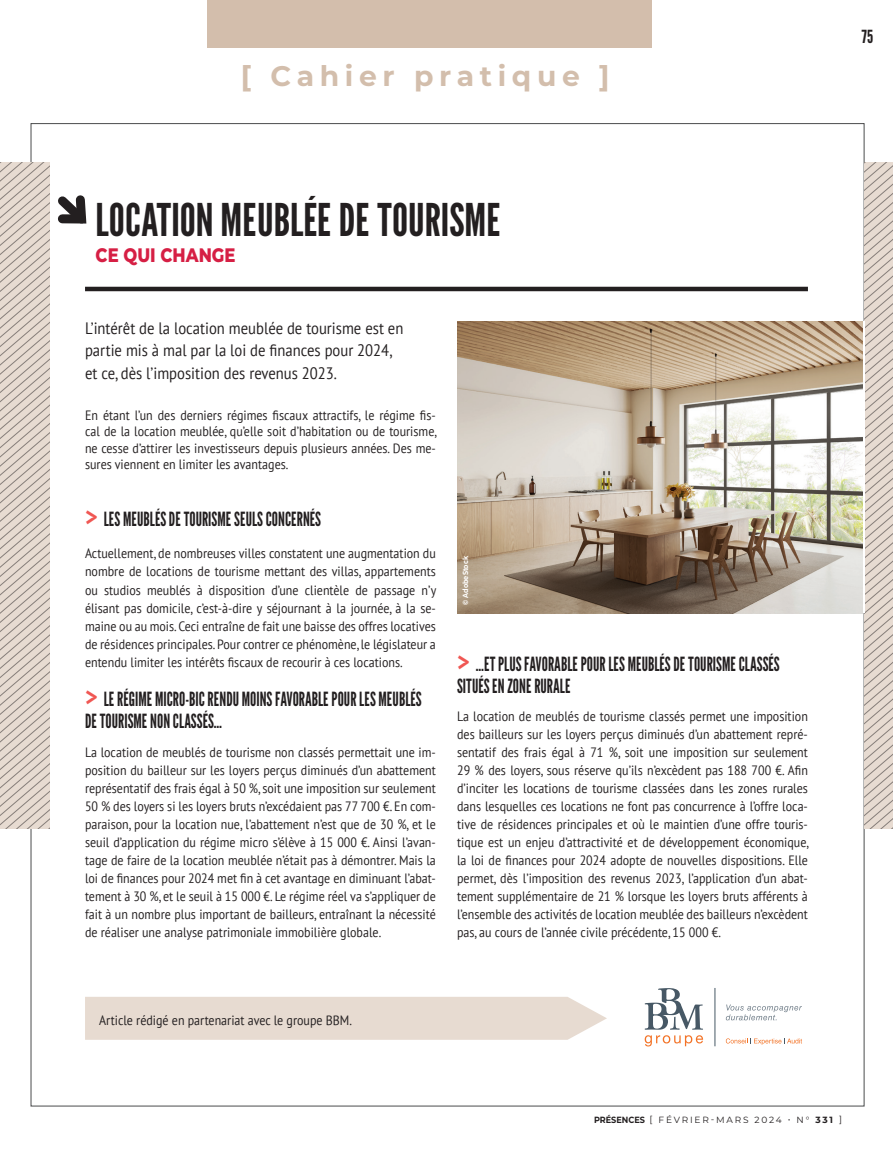
<style>
.page{position:relative;width:893px;height:1149px;background:#fff}
.page>*{position:absolute;margin:0;border:0;box-sizing:border-box;transform-origin:0 0}
.titre_noir_P{font:45px "League Gothic";color:#231f20}
.t1{font:700 28.2px "Montserrat";letter-spacing:.2em;color:#d3beac}
.inter_P{font:19.5px "League Gothic";color:#231f20;scale:.89 1}
.titre_rouge_P{font:800 19.5px "Montserrat";color:#d61f44;scale:.84 1}
.t2{font:18px "League Gothic";color:#231f20}
.chapo_P{font:16.5px/22.5px "PT Sans";color:#231f20;scale:.89 1}
.Texte_courant_P{font:13.5px/18px "PT Sans";color:#231f20;text-align:justify;scale:.89 1}
.t3{font:9px "Montserrat";letter-spacing:.2em;color:#231f20}
.photo{font:700 7.5px "Montserrat";color:#fff;scale:.87 1}
.s1{font-family:"PT Sans";font-weight:700;font-size:27px;color:#f05753}
.s2{font-weight:700}
</style>
<div class="page">
<svg style="left:864px;top:162px;width:29px;height:666px;background:#d9cec5"></svg>
<img style="left:457px;top:321px;width:406px;height:292px">
<div style="left:85px;top:286px;width:723px;height:5px;background:#231f20"></div>
<div style="left:207px;top:0;width:445px;height:48px;background:#d3beac"></div>
<div style="left:85px;top:997px;width:522px;height:42px;background:#e7dbd1"></div>
<svg style="left:0;top:162px;width:94px;height:666px"></svg>
<svg style="left:645px;top:988px;width:58px;height:58px"></svg>
<svg style="left:726px;top:1004px;width:76px;height:16px"></svg>
<svg style="left:726px;top:1038px;width:76px;height:6px"></svg>
<hr style="left:715px;top:987px;width:1px;height:58px;background:#475865">
<p class="t1" style="left:241px;top:56px;width:370px">[ Cahier pratique ]</p>
<h3 class="t2" style="left:861px;top:24px;width:13px">75</h3>
<p class="titre_noir_P" style="left:96px;top:189px;width:407px">LOCATION MEUBLÉE DE TOURISME</p>
<p class="titre_rouge_P" style="left:96px;top:240px;width:168px">CE QUI CHANGE</p>
<p class="chapo_P" style="left:85px;top:316px;width:359px">L’intérêt de la location meublée de tourisme est en partie mis à mal par la loi de finances pour 2024,</p>
<p class="chapo_P" style="left:85px;top:361px;width:285px">et ce, dès l’imposition des revenus 2023.</p>
<p class="Texte_courant_P" style="left:85px;top:406px;width:397px;line-height:16.5px">En étant l’un des derniers régimes fiscaux attractifs, le régime fis&shy;cal de la location meublée, qu’elle soit d’habitation ou de tourisme, ne cesse d’attirer les investisseurs depuis plusieurs années. Des me&shy;sures viennent en limiter les avantages.</p>
<p class="inter_P" style="left:85px;top:505px;width:267px"><span class="s1">&gt;</span> LES MEUBLÉS DE TOURISME SEULS CONCERNÉS</p>
<p class="Texte_courant_P" style="left:85px;top:544px;width:396px">Actuellement, de nombreuses villes constatent une augmentation du nombre de locations de tourisme mettant des villas, appartements ou studios meublés à disposition d’une clientèle de passage n’y élisant pas domicile, c’est-à-dire y séjournant à la journée, à la se&shy;maine ou au mois. Ceci entraîne de fait une baisse des offres locatives de résidences principales. Pour contrer ce phénomène, le législateur a entendu limiter les intérêts fiscaux de recourir à ces locations.</p>
<p class="inter_P" style="left:85px;top:685px;width:380px"><span class="s1">&gt;</span> LE RÉGIME MICRO-BIC RENDU MOINS FAVORABLE POUR LES MEUBLÉS</p>
<p class="inter_P" style="left:85px;top:707px;width:155px">DE TOURISME NON CLASSÉS…</p>
<p class="Texte_courant_P" style="left:85px;top:742px;width:396px">La location de meublés de tourisme non classés permettait une im&shy;position du bailleur sur les loyers perçus diminués d’un abattement représentatif des frais égal à 50 %, soit une imposition sur seulement 50 % des loyers si les loyers bruts n’excédaient pas 77 700 €. En com&shy;paraison, pour la location nue, l’abattement n’est que de 30 %, et le seuil d’application du régime micro s’élève à 15 000 €. Ainsi l’avan&shy;tage de faire de la location meublée n’était pas à démontrer. Mais la loi de finances pour 2024 met fin à cet avantage en diminuant l’abat&shy;tement à 30 %, et le seuil à 15 000 €. Le régime réel va s’appliquer de fait à un nombre plus important de bailleurs, entraînant la nécessité de réaliser une analyse patrimoniale immobilière globale.</p>
<p class="photo" style="left:460px;top:604px;width:57px;rotate:-90deg">© AdobeStock</p>
<p class="inter_P" style="left:457px;top:650px;width:364px"><span class="s1">&gt;</span> …ET PLUS FAVORABLE POUR LES MEUBLÉS DE TOURISME CLASSÉS</p>
<p class="inter_P" style="left:457px;top:672px;width:129px">SITUÉS EN ZONE RURALE</p>
<p class="Texte_courant_P" style="left:457px;top:706px;width:397px">La location de meublés de tourisme classés permet une imposition des bailleurs sur les loyers perçus diminués d’un abattement repré&shy;sentatif des frais égal à 71 %, soit une imposition sur seulement 29 % des loyers, sous réserve qu’ils n’excèdent pas 188 700 €. Afin d’inciter les locations de tourisme classées dans les zones rurales dans lesquelles ces locations ne font pas concurrence à l’offre loca&shy;tive de résidences principales et où le maintien d’une offre touris&shy;tique est un enjeu d’attractivité et de développement économique, la loi de finances pour 2024 adopte de nouvelles dispositions. Elle permet, dès l’imposition des revenus 2023, l’application d’un abat&shy;tement supplémentaire de 21 % lorsque les loyers bruts afférents à l’ensemble des activités de location meublée des bailleurs n’excèdent pas, au cours de l’année civile précédente, 15 000 €.</p>
<p class="Texte_courant_P" style="left:99px;top:1010px;width:285px">Article rédigé en partenariat avec le groupe BBM.</p>
<p class="t3" style="left:594px;top:1113px;width:250px"><span class="s2">PRÉSENCES</span> [ FÉVRIER-MARS 2024 • N° <span class="s2">331</span> ]</p>
</div>
